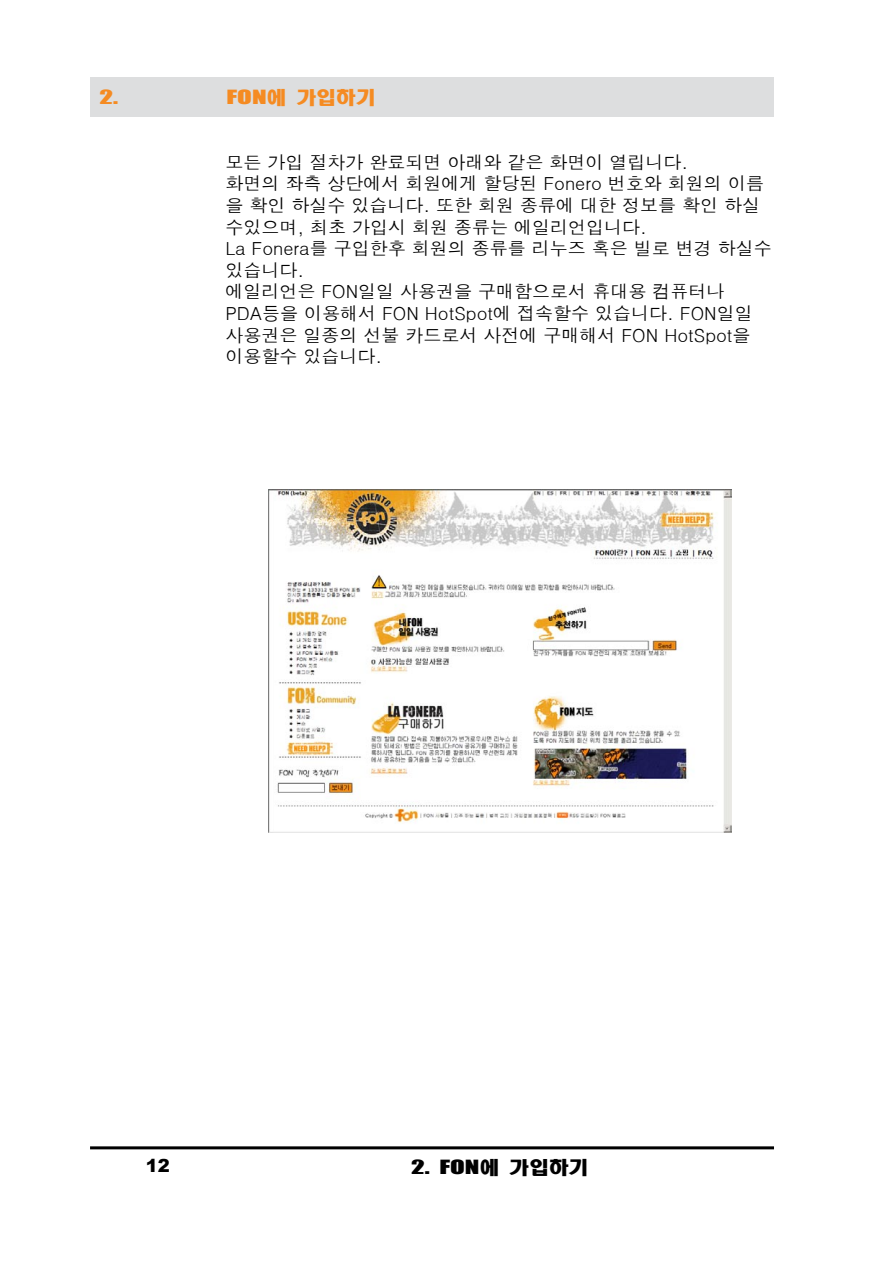
<style>
.page{position:relative;width:893px;height:1263px;background:#fff}
.page>*{position:absolute;margin:0;border:0;box-sizing:border-box;transform-origin:0 0}
.t1{font:18px/21.6px "Dotum";color:#000}
.t2{font:18px "Impact";color:#000;scale:1.5 1}
.t3{font:18px "Headline R HM";color:#f58b22;scale:1.1 1}
.t4{font:900 18px "Arial";color:#000}
.t5{font:18px "Impact";color:#f58b22;scale:1.5 1}
.s1{font-family:"Impact"}
.s2{font-family:"Headline R HM"}
</style>
<div class="page">
<div style="left:90px;top:77px;width:684px;height:40px;background:#dddedf"></div>
<hr style="left:90px;top:1146px;width:684px;height:3px;background:#000">
<img style="left:268px;top:489px;width:463px;height:343px">
<p class="t5" style="left:99px;top:83px;width:14px">2.</p>
<p class="t3" style="left:227px;top:89px;width:137px"><span class="s1">FON</span>에 가입하기</p>
<p class="t1" style="left:225px;top:152px;width:548px">모든 가입 절차가 완료되면 아래와 같은 화면이 열립니다.<br>화면의 좌측 상단에서 회원에게 할당된 Fonero 번호와 회원의 이름 을 확인 하실수 있습니다. 또한 회원 종류에 대한 정보를 확인 하실 수있으며, 최초 가입시 회원 종류는 에일리언입니다.<br>La Fonera를 구입한후 회원의 종류를 리누즈 혹은 빌로 변경 하실수 있습니다.<br>에일리언은 FON일일 사용권을 구매함으로서 휴대용 컴퓨터나<br>PDA등을 이용해서 FON HotSpot에 접속할수 있습니다. FON일일 사용권은 일종의 선불 카드로서 사전에 구매해서 FON HotSpot을 이용할수 있습니다.</p>
<p class="t4" style="left:146px;top:1152px;width:26px">12</p>
<p class="t2" style="left:411px;top:1152px;width:120px">2. FON<span class="s2">에 가입하기</span></p>
</div>
